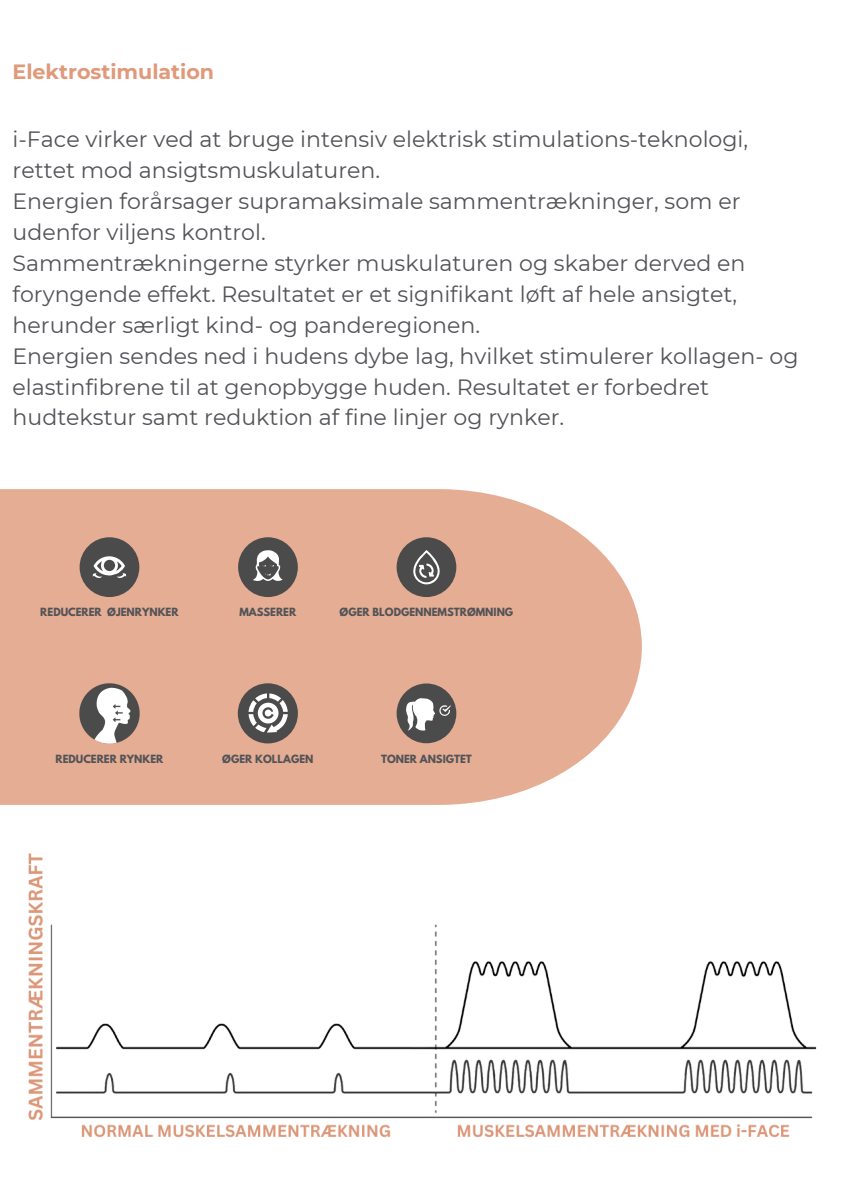
<style>
.page{position:relative;width:842px;height:1191px;background:#fff}
.page>*{position:absolute;margin:0;border:0;box-sizing:border-box;transform-origin:0 0}
.t1{font:22.1px/30.9px "Montserrat";color:#525358}
.t2{font:700 20.6px "Montserrat";color:#e0997a}
.t3{font:700 10px "League Spartan";color:#525358}
</style>
<div class="page">
<svg style="left:0;top:489px;width:642px;height:315px;fill:#e5ad93"></svg>
<img style="left:28px;top:853px;width:789px;height:285px">
<div style="left:238px;top:683px;width:60px;height:60px;background:#4b4b4b;border-radius:50%"></div>
<svg style="left:249px;top:693px;width:39px;height:39px"></svg>
<img style="left:71px;top:674px;width:78px;height:78px">
<div style="left:397px;top:683px;width:59px;height:60px;background:#4b4b4b;border-radius:50%"></div>
<svg style="left:406px;top:698px;width:45px;height:32px"></svg>
<div style="left:397px;top:537px;width:59px;height:60px;background:#4b4b4b;border-radius:50%"></div>
<svg style="left:413px;top:550px;width:27px;height:34px"></svg>
<div style="left:80px;top:537px;width:59px;height:60px;background:#4b4b4b;border-radius:50%"></div>
<svg style="left:93px;top:556px;width:33px;height:22px"></svg>
<div style="left:238px;top:537px;width:60px;height:60px;background:#4b4b4b;border-radius:50%"></div>
<svg style="left:253px;top:550px;width:30px;height:31px"></svg>
<h2 class="t2" style="left:13px;top:59px;width:203px">Elektrostimulation</h2>
<p class="t1" style="left:13px;top:124px;width:787px">i-Face virker ved at bruge intensiv elektrisk stimulations-teknologi, rettet mod ansigtsmuskulaturen.<br>Energien forårsager supramaksimale sammentrækninger, som er udenfor viljens kontrol.<br>Sammentrækningerne styrker muskulaturen og skaber derved en foryngende effekt. Resultatet er et signifikant løft af hele ansigtet, herunder særligt kind- og panderegionen.<br>Energien sendes ned i hudens dybe lag, hvilket stimulerer kollagen- og elastinfibrene til at genopbygge huden. Resultatet er forbedret hudtekstur samt reduktion af fine linjer og rynker.</p>
<p class="t3" style="left:40px;top:607px;width:140px">REDUCERER ØJENRYNKER</p>
<p class="t3" style="left:239px;top:607px;width:58px">MASSERER</p>
<p class="t3" style="left:340px;top:607px;width:175px">ØGER BLODGENNEMSTRØMNING</p>
<p class="t3" style="left:56px;top:753px;width:109px">REDUCERER RYNKER</p>
<p class="t3" style="left:381px;top:753px;width:92px">TONER ANSIGTET</p>
<p class="t3" style="left:222px;top:753px;width:93px">ØGER KOLLAGEN</p>
</div>
